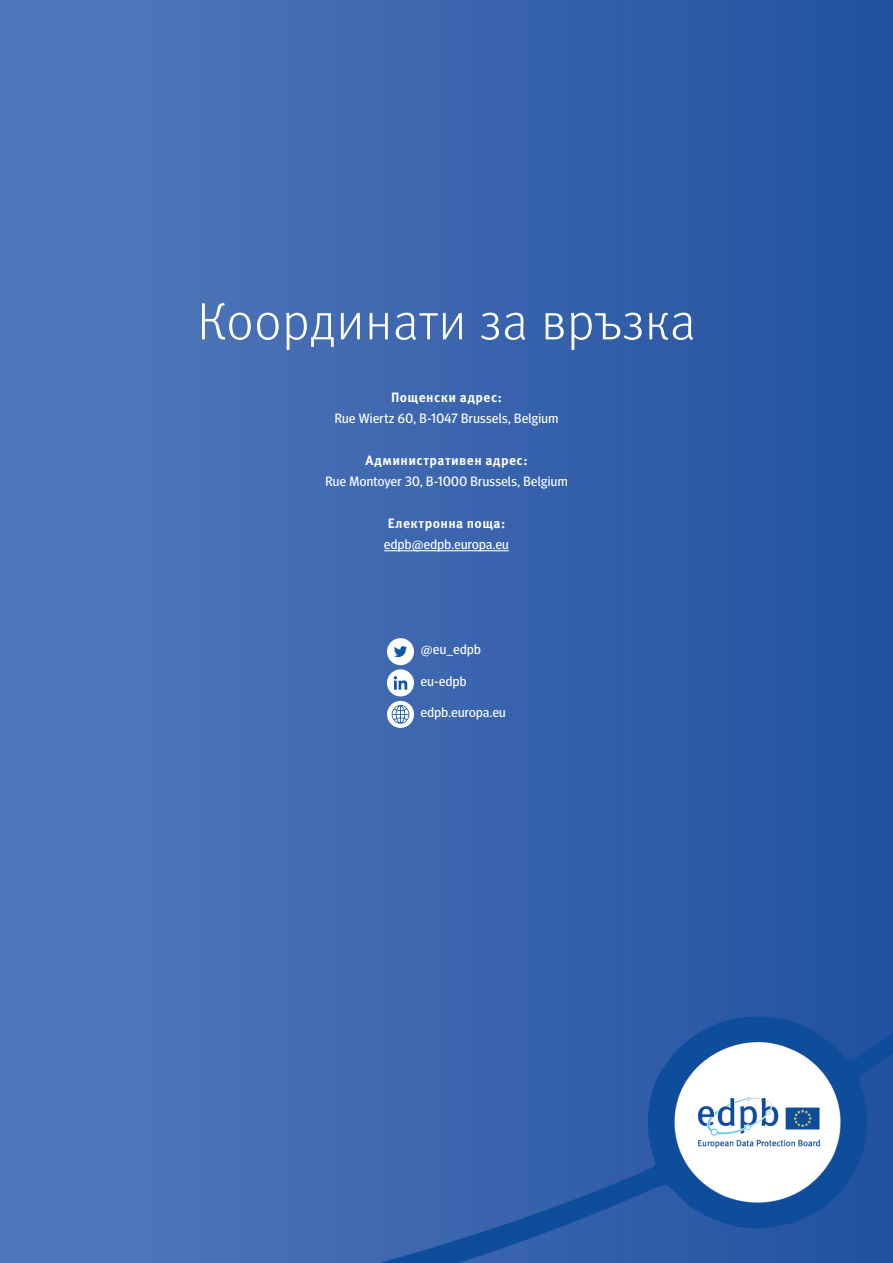
<style>
.page{position:relative;width:893px;height:1263px;background:#fff}
.page>*{position:absolute;margin:0;border:0;box-sizing:border-box;transform-origin:0 0}
.Chapter_title{font:300 52.5px "Meta Pro";letter-spacing:.01em;color:#fff}
.subheading{font:13.5px "Meta Headline Pro";letter-spacing:.03em;color:#fff}
.subheading-2{font:700 13.5px "Meta Pro";letter-spacing:.035em;color:#fff}
.Body{font:13.5px "Meta Headline Pro";letter-spacing:.03em;color:#fff}
</style>
<div class="page">
<img style="left:0;top:0;width:893px;height:1263px">
<div style="left:387px;top:701px;width:27px;height:27px;background:#fff;border-radius:50%"></div>
<svg style="left:392px;top:705px;width:17px;height:19px"></svg>
<div style="left:387px;top:638px;width:27px;height:27px;background:#fff;border-radius:50%"></div>
<svg style="left:394px;top:646px;width:13px;height:11px"></svg>
<div style="left:387px;top:669px;width:27px;height:27px;background:#fff;border-radius:50%"></div>
<svg style="left:394px;top:676px;width:13px;height:14px"></svg>
<hr style="left:384px;top:550px;width:125px;height:1px;background:#fff">
<p class="Chapter_title" style="left:197px;top:283px;width:500px">Координати за връзка</p>
<p class="subheading-2" style="left:391px;top:387px;width:112px">Пощенски адрес:</p>
<p class="subheading" style="left:335px;top:408px;width:225px">Rue Wiertz 60, B-1047 Brussels, Belgium</p>
<p class="subheading-2" style="left:366px;top:450px;width:163px">Административен адрес:</p>
<p class="subheading" style="left:325px;top:471px;width:244px">Rue Montoyer 30, B-1000 Brussels, Belgium</p>
<p class="subheading-2" style="left:388px;top:513px;width:119px">Електронна поща:</p>
<p class="subheading" style="left:384px;top:534px;width:126px">edpb@edpb.europa.eu</p>
<p class="Body" style="left:421px;top:639px;width:61px">@eu_edpb</p>
<p class="Body" style="left:421px;top:671px;width:47px">eu-edpb</p>
<p class="Body" style="left:421px;top:702px;width:86px">edpb.europa.eu</p>
</div>
